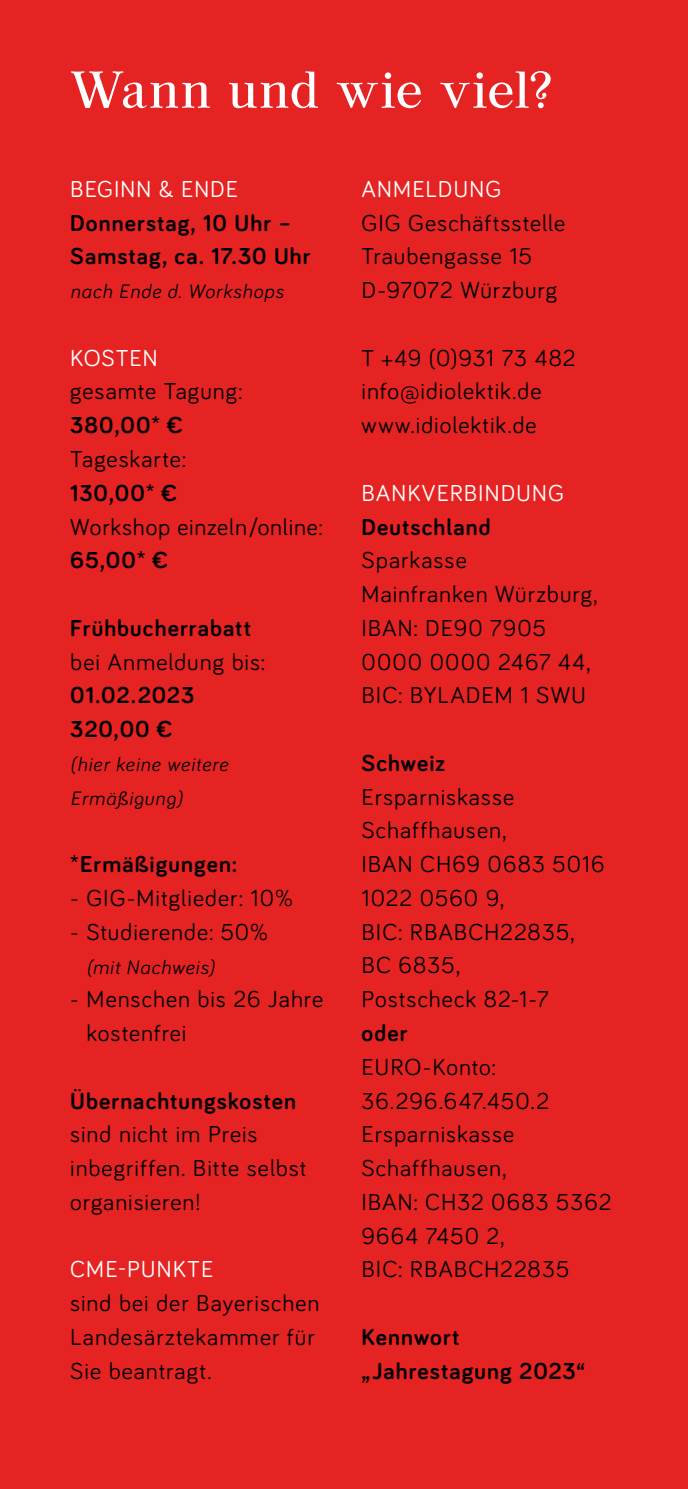
<style>
.page{position:relative;width:688px;height:1489px;background:#fff}
.page>*{position:absolute;margin:0;border:0;box-sizing:border-box;transform-origin:0 0}
.t1{font:51.5px "Archive";letter-spacing:.015em;color:#fff}
.t2{font:23.75px/33.8px "Bariol";letter-spacing:.04em;color:#000}
.t3{font:700 23.75px/33.8px "Bariol";letter-spacing:.045em;color:#000}
.t4{font:23.75px "Bariol";letter-spacing:.045em;color:#fff}
.t5{font:italic 20px/33.8px "Bariol";letter-spacing:.045em;color:#000}
</style>
<div class="page">
<div style="left:0;top:0;width:687px;height:1488px;background:#e52322"></div>
<h1 class="t1" style="left:70px;top:61px;width:484px">Wann und wie viel?</h1>
<p class="t4" style="left:70px;top:173px;width:169px">BEGINN &amp; ENDE</p>
<p class="t3" style="left:70px;top:205px;width:242px">Donnerstag, 10 Uhr –<br>Samstag, ca. 17.30 Uhr</p>
<p class="t5" style="left:70px;top:273px;width:215px">nach Ende d. Workshops</p>
<p class="t4" style="left:70px;top:341px;width:89px">KOSTEN</p>
<p class="t2" style="left:70px;top:373px;width:173px">gesamte Tagung:</p>
<p class="t3" style="left:70px;top:407px;width:114px">380,00* €</p>
<p class="t2" style="left:70px;top:441px;width:117px">Tageskarte:</p>
<p class="t3" style="left:70px;top:475px;width:108px">130,00* €</p>
<p class="t2" style="left:70px;top:508px;width:254px">Workshop einzeln /online:</p>
<p class="t3" style="left:70px;top:542px;width:99px">65,00* €</p>
<p class="t3" style="left:70px;top:610px;width:182px">Frühbucherrabatt</p>
<p class="t2" style="left:70px;top:643px;width:196px">bei Anmeldung bis:</p>
<p class="t3" style="left:70px;top:677px;width:126px">01.02.2023<br>320,00 €</p>
<p class="t5" style="left:70px;top:746px;width:159px">(hier keine weitere<br>Ermäßigung)</p>
<p class="t3" style="left:70px;top:846px;width:168px">*Ermäßigungen:</p>
<p class="t2" style="left:70px;top:879px;width:224px">- GIG-Mitglieder: 10%</p>
<p class="t2" style="left:70px;top:913px;width:199px">- Studierende: 50%</p>
<p class="t5" style="left:86px;top:948px;width:129px">(mit Nachweis)</p>
<p class="t2" style="left:86px;top:981px;width:238px;text-indent:-16px">- Menschen bis 26 Jahre kostenfrei</p>
<p class="t3" style="left:70px;top:1082px;width:227px">Übernachtungskosten</p>
<p class="t2" style="left:70px;top:1116px;width:238px">sind nicht im Preis inbegriffen. Bitte selbst organisieren!</p>
<p class="t4" style="left:70px;top:1253px;width:145px">CME-PUNKTE</p>
<p class="t2" style="left:70px;top:1284px;width:250px">sind bei der Bayerischen<br>Landesärztekammer für<br>Sie beantragt.</p>
<p class="t4" style="left:361px;top:173px;width:141px">ANMELDUNG</p>
<p class="t2" style="left:361px;top:204px;width:205px">GIG Geschäftsstelle<br>Traubengasse 15<br>D-97072 Würzburg</p>
<p class="t2" style="left:361px;top:339px;width:215px">T +49 (0)931 73 482 info@idiolektik.de www.idiolektik.de</p>
<p class="t4" style="left:361px;top:476px;width:204px">BANKVERBINDUNG</p>
<p class="t3" style="left:361px;top:508px;width:131px">Deutschland</p>
<p class="t2" style="left:361px;top:542px;width:237px">Sparkasse<br>Mainfranken Würzburg,<br>IBAN: DE90 7905<br>0000 0000 2467 44,<br>BIC: BYLADEM 1 SWU</p>
<p class="t3" style="left:361px;top:745px;width:85px">Schweiz</p>
<p class="t2" style="left:361px;top:778px;width:244px">Ersparniskasse<br>Schaffhausen,<br>IBAN CH69 0683 5016<br>1022 0560 9,<br>BIC: RBABCH22835,<br>BC 6835,<br>Postscheck 82-1-7</p>
<p class="t3" style="left:361px;top:1015px;width:47px">oder</p>
<p class="t2" style="left:361px;top:1048px;width:251px">EURO-Konto:<br>36.296.647.450.2<br>Ersparniskasse<br>Schaffhausen,<br>IBAN: CH32 0683 5362<br>9664 7450 2,<br>BIC: RBABCH22835</p>
<p class="t3" style="left:361px;top:1318px;width:225px">Kennwort „Jahrestagung 2023“</p>
</div>
